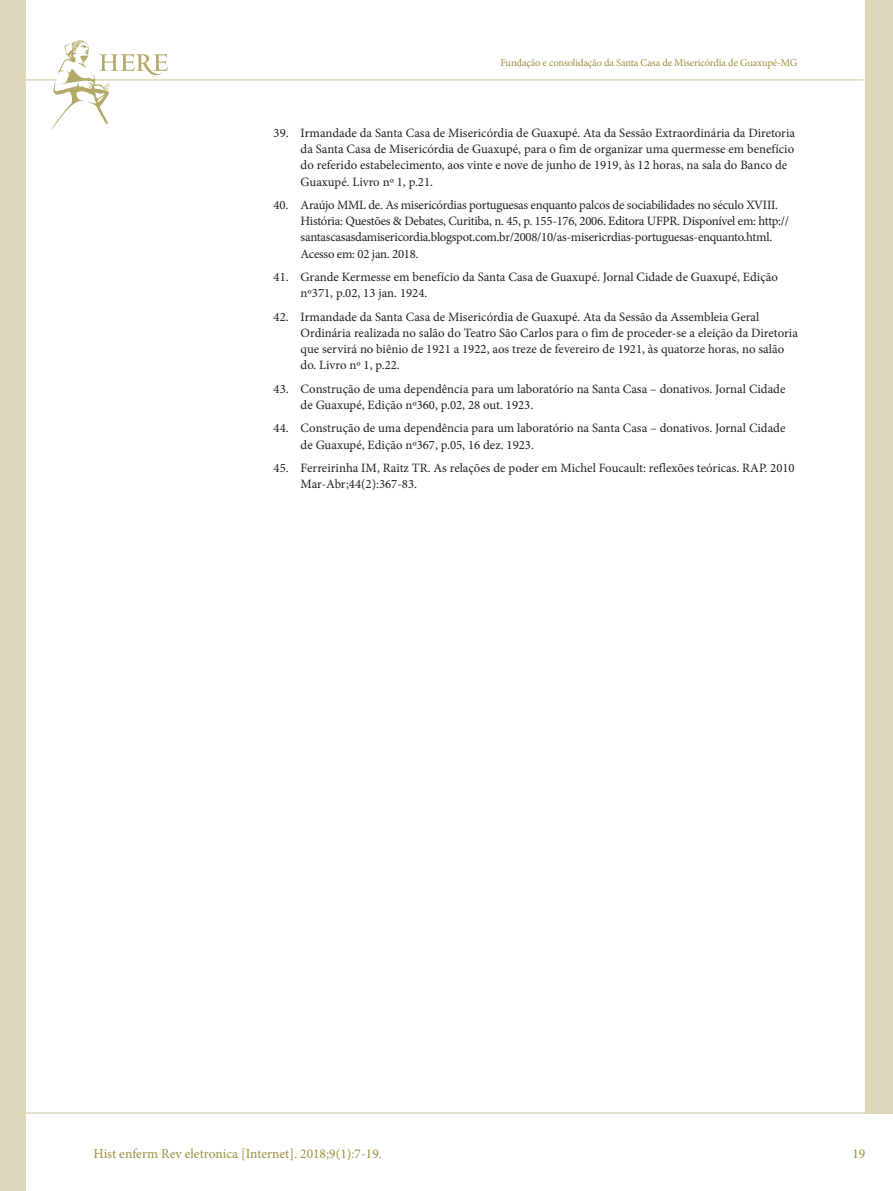
<style>
.page{position:relative;width:893px;height:1191px;background:#fff}
.page>*{position:absolute;margin:0;border:0;box-sizing:border-box;transform-origin:0 0}
.t1{font:13.5px "Minion Pro";color:#9b8f3f}
.t2{font:12.75px/16.2px "Minion Pro";color:#231f20}
.t3{font:12.75px/16.2px "Minion Pro";letter-spacing:-.02em;color:#231f20}
.t4{font:10.5px "Minion Pro";letter-spacing:-.015em;color:#9b8f3f}
</style>
<div class="page">
<hr style="left:0;top:1112px;width:893px;height:1px;background:#ded8bb">
<hr style="left:0;top:79px;width:863px;height:2px;background:#ded8bb">
<div style="left:865px;top:0;width:28px;height:1113px;background:#ded8bb"></div>
<div style="left:0;top:0;width:26px;height:1191px;background:#ded8bb"></div>
<svg style="left:50px;top:40px;width:118px;height:91px"></svg>
<p class="t4" style="left:500px;top:56px;width:298px">Fundação e consolidação da Santa Casa de Misericórdia de Guaxupé-MG</p>
<p class="t2" style="left:301px;top:125px;width:496px;text-indent:-27px">39. Irmandade da Santa Casa de Misericórdia de Guaxupé. Ata da Sessão Extraordinária da Diretoria da Santa Casa de Misericórdia de Guaxupé, para o fim de organizar uma quermesse em benefício do referido estabelecimento, aos vinte e nove de junho de 1919, às 12 horas, na sala do Banco de Guaxupé. Livro nº 1, p.21.</p>
<p class="t3" style="left:301px;top:197px;width:490px;text-indent:-27px">40. Araújo MML de. As misericórdias portuguesas enquanto palcos de sociabilidades no século XVIII.<br>História: Questões &amp; Debates, Curitiba, n. 45, p. 155-176, 2006. Editora UFPR. Disponível em: http:// santascasasdamisericordia.blogspot.com.br/2008/10/as-misericrdias-portuguesas-enquanto.html.<br>Acesso em: 02 jan. 2018.</p>
<p class="t2" style="left:301px;top:269px;width:479px;text-indent:-27px">41. Grande Kermesse em benefício da Santa Casa de Guaxupé. Jornal Cidade de Guaxupé, Edição nº371, p.02, 13 jan. 1924.</p>
<p class="t2" style="left:301px;top:308px;width:499px;text-indent:-27px">42. Irmandade da Santa Casa de Misericórdia de Guaxupé. Ata da Sessão da Assembleia Geral Ordinária realizada no salão do Teatro São Carlos para o fim de proceder-se a eleição da Diretoria que servirá no biênio de 1921 a 1922, aos treze de fevereiro de 1921, às quatorze horas, no salão do. Livro nº 1, p.22.</p>
<p class="t2" style="left:301px;top:381px;width:486px;text-indent:-27px">43. Construção de uma dependência para um laboratório na Santa Casa – donativos. Jornal Cidade de Guaxupé, Edição nº360, p.02, 28 out. 1923.</p>
<p class="t2" style="left:301px;top:420px;width:486px;text-indent:-27px">44. Construção de uma dependência para um laboratório na Santa Casa – donativos. Jornal Cidade de Guaxupé, Edição nº367, p.05, 16 dez. 1923.</p>
<p class="t2" style="left:301px;top:460px;width:496px;text-indent:-27px">45. Ferreirinha IM, Raitz TR. As relações de poder em Michel Foucault: reflexões teóricas. RAP. 2010<br>Mar-Abr;44(2):367-83.</p>
<p class="t1" style="left:94px;top:1144px;width:290px">Hist enferm Rev eletronica [Internet]. 2018;9(1):7-19.</p>
<p class="t1" style="left:852px;top:1144px;width:14px">19</p>
</div>
